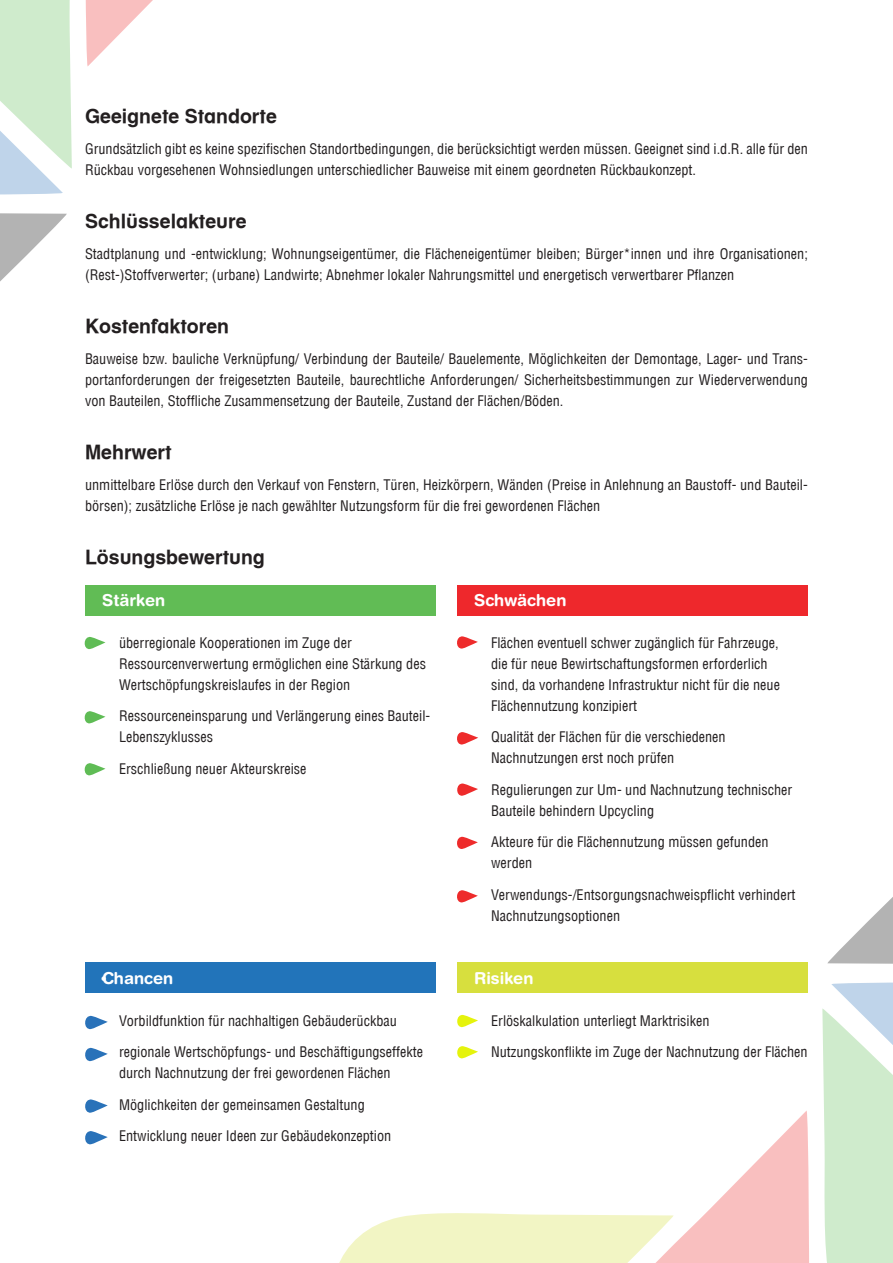
<style>
.page{position:relative;width:893px;height:1263px;background:#fff}
.page>*{position:absolute;margin:0;border:0;box-sizing:border-box;transform-origin:0 0}
.Paragraph_Style_titl{font:700 19.5px "Helvetica Textbook LT";color:#231f20}
.Paragraph_Style_tite{font:700 16.5px "Helvetica Rounded";color:#fff}
.Paragraph_Style_Test{font:condensed 14.25px/21px "Helvetica LT";color:#231f20}
.t1{font:condensed 14.25px "Helvetica LT";color:#fff}
.s1{color:#fff}
</style>
<div class="page">
<svg style="left:339px;top:1111px;width:470px;height:152px"></svg>
<svg style="left:822px;top:982px;width:71px;height:281px;background:#d3ebd5"></svg>
<svg style="left:827px;top:897px;width:66px;height:67px"></svg>
<div style="left:85px;top:963px;width:351px;height:30px;background:#2274ba"></div>
<svg style="left:85px;top:1131px;width:23px;height:13px"></svg>
<div style="left:85px;top:586px;width:351px;height:30px;background:#61bc55"></div>
<div style="left:457px;top:963px;width:351px;height:30px;background:#d7df3e"></div>
<div style="left:457px;top:586px;width:351px;height:30px;background:#ee282c"></div>
<svg style="left:85px;top:0;width:68px;height:66px"></svg>
<svg style="left:0;top:0;width:72px;height:195px"></svg>
<svg style="left:0;top:213px;width:67px;height:69px"></svg>
<svg style="left:85px;top:637px;width:20px;height:12px"></svg>
<svg style="left:85px;top:711px;width:20px;height:12px"></svg>
<svg style="left:457px;top:783px;width:21px;height:13px"></svg>
<svg style="left:457px;top:636px;width:21px;height:13px"></svg>
<svg style="left:85px;top:1016px;width:23px;height:13px"></svg>
<svg style="left:457px;top:1015px;width:21px;height:12px"></svg>
<svg style="left:85px;top:763px;width:20px;height:12px"></svg>
<svg style="left:457px;top:732px;width:21px;height:12px"></svg>
<svg style="left:457px;top:1046px;width:21px;height:12px"></svg>
<svg style="left:85px;top:1048px;width:23px;height:13px"></svg>
<svg style="left:85px;top:1099px;width:23px;height:14px"></svg>
<svg style="left:457px;top:837px;width:21px;height:12px"></svg>
<svg style="left:457px;top:890px;width:21px;height:12px"></svg>
<p class="Paragraph_Style_titl" style="left:85px;top:103px;width:193px">Geeignete Standorte</p>
<p class="Paragraph_Style_Test" style="left:85px;top:138px;width:724px">Grundsätzlich gibt es keine spezifischen Standortbedingungen, die berücksichtigt werden müssen. Geeignet sind i.d.R. alle für den<br>Rückbau vorgesehenen Wohnsiedlungen unterschiedlicher Bauweise mit einem geordneten Rückbaukonzept.</p>
<p class="Paragraph_Style_titl" style="left:85px;top:208px;width:163px">Schlüsselakteure</p>
<p class="Paragraph_Style_Test" style="left:85px;top:243px;width:724px">Stadtplanung und -entwicklung; Wohnungseigentümer, die Flächeneigentümer bleiben; Bürger*innen und ihre Organisationen; (Rest-)Stoffverwerter; (urbane) Landwirte; Abnehmer lokaler Nahrungsmittel und energetisch verwertbarer Pflanzen</p>
<p class="Paragraph_Style_titl" style="left:85px;top:313px;width:146px">Kostenfaktoren</p>
<p class="Paragraph_Style_Test" style="left:85px;top:348px;width:724px;text-align:justify">Bauweise bzw. bauliche Verknüpfung/ Verbindung der Bauteile/ Bauelemente, Möglichkeiten der Demontage, Lager- und Trans&shy;portanforderungen der freigesetzten Bauteile, baurechtliche Anforderungen/ Sicherheitsbestimmungen zur Wiederverwendung von Bauteilen, Stoffliche Zusammensetzung der Bauteile, Zustand der Flächen/Böden.</p>
<p class="Paragraph_Style_titl" style="left:85px;top:439px;width:88px">Mehrwert</p>
<p class="Paragraph_Style_Test" style="left:85px;top:474px;width:724px">unmittelbare Erlöse durch den Verkauf von Fenstern, Türen, Heizkörpern, Wänden (Preise in Anlehnung an Baustoff- und Bauteil&shy;börsen); zusätzliche Erlöse je nach gewählter Nutzungsform für die frei gewordenen Flächen</p>
<p class="Paragraph_Style_titl" style="left:85px;top:544px;width:181px">Lösungsbewertung</p>
<p class="Paragraph_Style_tite" style="left:474px;top:590px;width:94px">Schwächen</p>
<p class="Paragraph_Style_Test" style="left:491px;top:632px;width:290px;text-indent:-17px"><span class="s1">•</span> Flächen eventuell schwer zugänglich für Fahrzeuge, die für neue Bewirtschaftungsformen erforderlich sind, da vorhandene Infrastruktur nicht für die neue Flächennutzung konzipiert</p>
<p class="Paragraph_Style_Test" style="left:491px;top:726px;width:236px;text-indent:-17px"><span class="s1">•</span> Qualität der Flächen für die verschiedenen<br>Nachnutzungen erst noch prüfen</p>
<p class="Paragraph_Style_Test" style="left:491px;top:779px;width:303px;text-indent:-17px"><span class="s1">•</span> Regulierungen zur Um- und Nachnutzung technischer<br>Bauteile behindern Upcycling</p>
<p class="Paragraph_Style_Test" style="left:491px;top:831px;width:279px;text-indent:-17px"><span class="s1">•</span> Akteure für die Flächennutzung müssen gefunden werden</p>
<p class="Paragraph_Style_Test" style="left:491px;top:884px;width:306px;text-indent:-17px"><span class="s1">•</span> Verwendungs-/Entsorgungsnachweispflicht verhindert<br>Nachnutzungsoptionen</p>
<p class="Paragraph_Style_tite" style="left:102px;top:590px;width:65px">Stärken</p>
<p class="Paragraph_Style_Test" style="left:119px;top:632px;width:309px;text-indent:-17px"><span class="s1">•</span> überregionale Kooperationen im Zuge der<br>Ressourcenverwertung ermöglichen eine Stärkung des<br>Wertschöpfungskreislaufes in der Region</p>
<p class="Paragraph_Style_Test" style="left:119px;top:705px;width:313px;text-indent:-17px"><span class="s1">•</span> Ressourceneinsparung und Verlängerung eines Bauteil-<br>Lebenszyklusses</p>
<p class="Paragraph_Style_Test" style="left:102px;top:758px;width:206px"><span class="s1">•</span> Erschließung neuer Akteurskreise</p>
<p class="Paragraph_Style_tite" style="left:102px;top:968px;width:73px">Chancen</p>
<p class="Paragraph_Style_Test" style="left:102px;top:1010px;width:296px"><span class="s1">•</span> Vorbildfunktion für nachhaltigen Gebäuderückbau</p>
<p class="Paragraph_Style_Test" style="left:119px;top:1041px;width:306px;text-indent:-17px"><span class="s1">•</span> regionale Wertschöpfungs- und Beschäftigungseffekte durch Nachnutzung der frei gewordenen Flächen</p>
<p class="Paragraph_Style_Test" style="left:102px;top:1094px;width:264px"><span class="s1">•</span> Möglichkeiten der gemeinsamen Gestaltung</p>
<p class="Paragraph_Style_Test" style="left:102px;top:1125px;width:291px"><span class="s1">•</span> Entwicklung neuer Ideen zur Gebäudekonzeption</p>
<p class="t1" style="left:102px;top:969px;width:6px">•</p>
<p class="Paragraph_Style_tite" style="left:474px;top:968px;width:61px">Risiken</p>
<p class="Paragraph_Style_Test" style="left:474px;top:1010px;width:237px"><span class="s1">•</span> Erlöskalkulation unterliegt Marktrisiken</p>
<p class="Paragraph_Style_Test" style="left:474px;top:1041px;width:335px"><span class="s1">•</span> Nutzungskonflikte im Zuge der Nachnutzung der Flächen</p>
</div>
